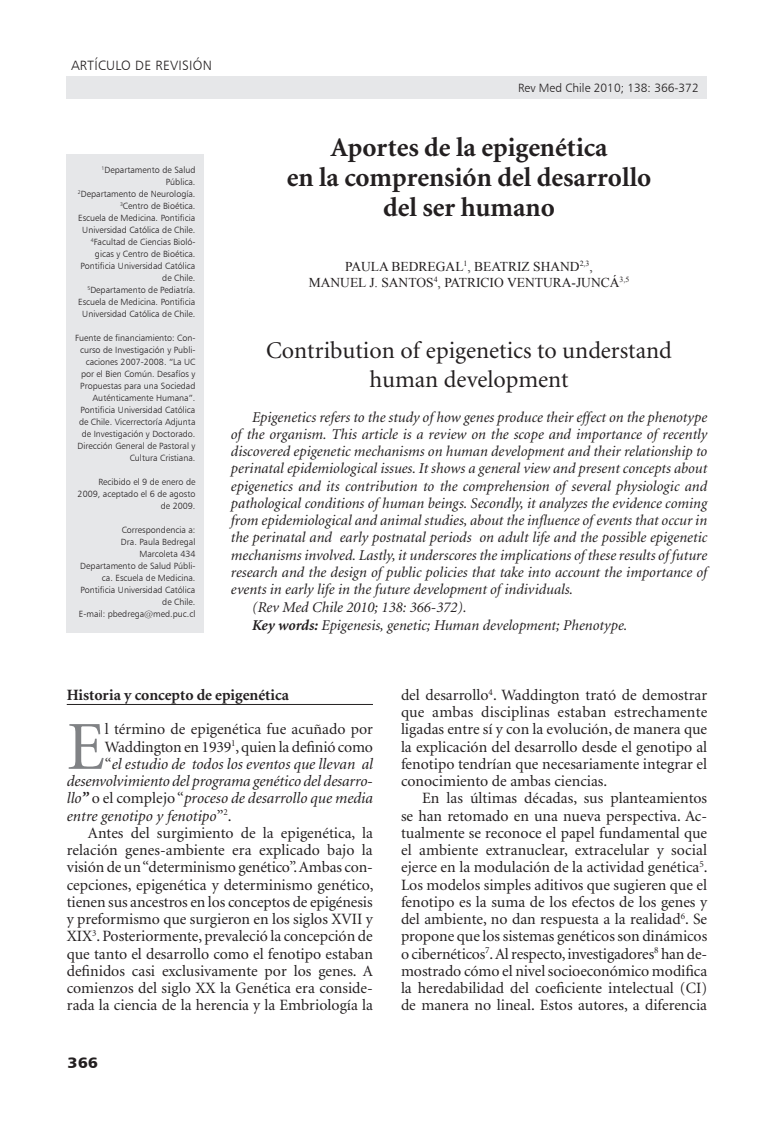
<style>
.page{position:relative;width:774px;height:1134px;background:#fff}
.page>*{position:absolute;margin:0;border:0;box-sizing:border-box;transform-origin:0 0}
._1texto{font:68.85px "Minion";color:#808285}
._2titulo{font:700 27px/30px "Minion";color:#231f20;text-align:center}
._1autor{font:24px/28.8px "Minion";color:#231f20;text-align:center}
._1texto-2{font:15.75px/17.2px "Minion";color:#231f20;text-align:justify}
._1texto-3{font:italic 15.75px "Minion";color:#231f20}
._3subtitulo1{font:700 15.75px "Minion";color:#231f20}
._1resumen{font:italic 15px/17.2px "Minion";color:#231f20;text-align:justify}
.t1{font:15px "Humanist 777 BT Black B";color:#231f20;scale:1.1 1}
._1autor-2{font:13.5px/16.2px "Times New Roman";color:#231f20;text-align:center}
.t2{font:13.5px "Humanist 777 BT Light B";letter-spacing:.02em;color:#231f20}
.t3{font:12px "Humanist 777 BT Light B";color:#231f20}
._1datos{font:9px/12px "Humanist 777 BT Light B";color:#231f20;text-align:right}
.s1{font-weight:700}
.s2{font-style:normal}
</style>
<div class="page">
<div style="left:67px;top:77px;width:640px;height:22px;background:#e6e7e9"></div>
<div style="left:67px;top:154px;width:137px;height:479px;background:#e6e7e9"></div>
<hr style="left:67px;top:704px;width:306px;height:1px;background:#231f20">
<p class="t2" style="left:71px;top:57px;width:143px">artículo de revisión</p>
<p class="_1datos" style="left:102px;top:164px;width:95px"><sup>1</sup>Departamento de Salud<br>Pública.</p>
<p class="_1datos" style="left:78px;top:188px;width:119px"><sup>2</sup>Departamento de N eurología.</p>
<p class="_1datos" style="left:120px;top:200px;width:77px"><sup>3</sup>Centro de Bioética.</p>
<p class="_1datos" style="left:78px;top:212px;width:119px;text-align:center">Escuela de Medicina. Pontificia<br>U niversidad Católica de Chile.</p>
<p class="_1datos" style="left:81px;top:236px;width:116px"><sup>4</sup>Facultad de Ciencias Bioló&shy;gicas y Centro de Bioética.<br>Pontificia Universidad Católica de Chile.</p>
<p class="_1datos" style="left:78px;top:284px;width:119px"><sup>5</sup>Departamento de Pediatría.<br>Escuela de Medicina. Pontificia<br>U niversidad Católica de Chile.</p>
<p class="_1datos" style="left:75px;top:332px;width:122px">Fuente de financiamiento: Con-</p>
<p class="_1datos" style="left:80px;top:344px;width:117px">curso de I nvestigación y Publi-</p>
<p class="_1datos" style="left:86px;top:356px;width:105px">caciones 2007-2008. “La UC</p>
<p class="_1datos" style="left:81px;top:368px;width:116px">por el Bien Común. Desafíos y</p>
<p class="_1datos" style="left:80px;top:380px;width:117px">Propuestas para una Sociedad</p>
<p class="_1datos" style="left:93px;top:392px;width:104px">Auténticamente Humana”.</p>
<p class="_1datos" style="left:81px;top:404px;width:116px">Pontificia Universidad Católica</p>
<p class="_1datos" style="left:79px;top:416px;width:118px">de Chile. Vicerrectoría Adjunta</p>
<p class="_1datos" style="left:82px;top:428px;width:115px">de I nvestigación y Doctorado.</p>
<p class="_1datos" style="left:77px;top:440px;width:120px">Dirección General de Pastoral y</p>
<p class="_1datos" style="left:130px;top:452px;width:67px">Cultura Cristiana.</p>
<p class="_1datos" style="left:78px;top:476px;width:119px">Recibido el 9 de enero de<br>2009, aceptado el 6 de agosto de 2009.</p>
<p class="_1datos" style="left:122px;top:524px;width:75px">Correspondencia a:</p>
<p class="_1datos" style="left:121px;top:536px;width:76px">Dra. Paula Bedregal</p>
<p class="_1datos" style="left:139px;top:548px;width:58px">Marcoleta 434</p>
<p class="_1datos" style="left:80px;top:560px;width:117px">Departamento de Salud Públi&shy;ca. Escuela de Medicina.</p>
<p class="_1datos" style="left:81px;top:584px;width:116px">Pontificia Universidad Católica de Chile.</p>
<p class="_1datos" style="left:79px;top:608px;width:118px">E-mail: pbedrega@med.puc.cl</p>
<p class="t3" style="left:518px;top:81px;width:182px">Rev Med Chile 2010; 138: 366-372</p>
<p class="_2titulo" style="left:287px;top:133px;width:366px">Aportes de la epigenética<br>en la comprensión del desarrollo del ser humano</p>
<p class="_1autor-2" style="left:309px;top:258px;width:322px">PAULA BEDREGAL<sup>1</sup>, BEATRIZ SHAND<sup>2,3</sup>,<br>MANUEL J. SANTOS<sup>4</sup>, PATRICIO VENTURA-JUNCÁ<sup>3,5</sup></p>
<p class="_1autor" style="left:266px;top:337px;width:407px">Contribution of epigenetics to understand human development</p>
<p class="_1resumen" style="left:231px;top:409px;width:478px;text-indent:21px">Epigenetics refers to the study of how genes produce their effect on the phenotype of the organism. This article is a review on the scope and importance of recently discovered epigenetic mechanisms on human development and their relationship to perinatal epidemiological issues. It shows a general view and present concepts about epigenetics and its contribution to the comprehension of several physiologic and pathological conditions of human beings. Secondly, it analyzes the evidence coming from epidemiological and animal studies, about the influence of events that occur in the perinatal and early postnatal periods on adult life and the possible epigenetic mechanisms involved. Lastly, it underscores the implications of these results of future research and the design of public policies that take into account the importance of events in early life in the future development of individuals.</p>
<p class="_1resumen" style="left:252px;top:599px;width:216px">(Rev Med Chile 2010; 138: 366-372).</p>
<p class="_1resumen" style="left:252px;top:617px;width:377px"><span class="s1">Key words:</span> Epigenesis, genetic; Human development; Phenotype.</p>
<p class="_3subtitulo1" style="left:67px;top:687px;width:224px">Historia y concepto de epigenética</p>
<p class="_1texto" style="left:67px;top:713px;width:40px">E</p>
<p class="_1texto-2" style="left:105px;top:721px;width:270px">l término de epigenética fue acuñado por</p>
<p class="_1texto-2" style="left:105px;top:739px;width:270px">Waddington en 1939<sup>1</sup>, quien la definió como</p>
<p class="_1texto-3" style="left:105px;top:756px;width:270px"><span class="s2">“</span>el estudio de todos los eventos que llevan al</p>
<p class="_1texto-3" style="left:67px;top:773px;width:308px">desenvolvimiento del programa genético del desarro-</p>
<p class="_1texto-3" style="left:67px;top:791px;width:308px">llo<span class="s1">”</span> <span class="s2">o el complejo “</span>proceso de desarrollo que media</p>
<p class="_1texto-3" style="left:67px;top:808px;width:166px">entre genotipo y fenotipo<span class="s2">”</span><sup>2</sup><span class="s2">.</span></p>
<p class="_1texto-2" style="left:67px;top:825px;width:308px;text-indent:21px">Antes del surgimiento de la epigenética, la relación genes-ambiente era explicado bajo la visión de un “determinismo genético”. Ambas con&shy;cepciones, epigenética y determinismo genético, tienen sus ancestros en los conceptos de epigénesis y preformismo que surgieron en los siglos XVII y XIX<sup>3</sup>. Posteriormente, prevaleció la concepción de que tanto el desarrollo como el fenotipo estaban definidos casi exclusivamente por los genes. A comienzos del siglo XX la Genética era conside&shy;rada la ciencia de la herencia y la Embriología la</p>
<p class="t1" style="left:68px;top:1053px;width:29px">366</p>
<p class="_1texto-2" style="left:401px;top:687px;width:308px">del desarrollo<sup>4</sup>. Waddington trató de demostrar que ambas disciplinas estaban estrechamente ligadas entre sí y con la evolución, de manera que la explicación del desarrollo desde el genotipo al fenotipo tendrían que necesariamente integrar el conocimiento de ambas ciencias.</p>
<p class="_1texto-2" style="left:401px;top:790px;width:308px;text-indent:21px">En las últimas décadas, sus planteamientos se han retomado en una nueva perspectiva. Ac&shy;tualmente se reconoce el papel fundamental que el ambiente extranuclear, extracelular y social ejerce en la modulación de la actividad genética<sup>5</sup>.<br>Los modelos simples aditivos que sugieren que el fenotipo es la suma de los efectos de los genes y del ambiente, no dan respuesta a la realidad<sup>6</sup>. Se propone que los sistemas genéticos son dinámicos o cibernéticos<sup>7</sup>. Al respecto, investigadores<sup>8</sup> han de&shy;mostrado cómo el nivel socioeconómico modifica la heredabilidad del coeficiente intelectual (CI) de manera no lineal. Estos autores, a diferencia</p>
</div>
